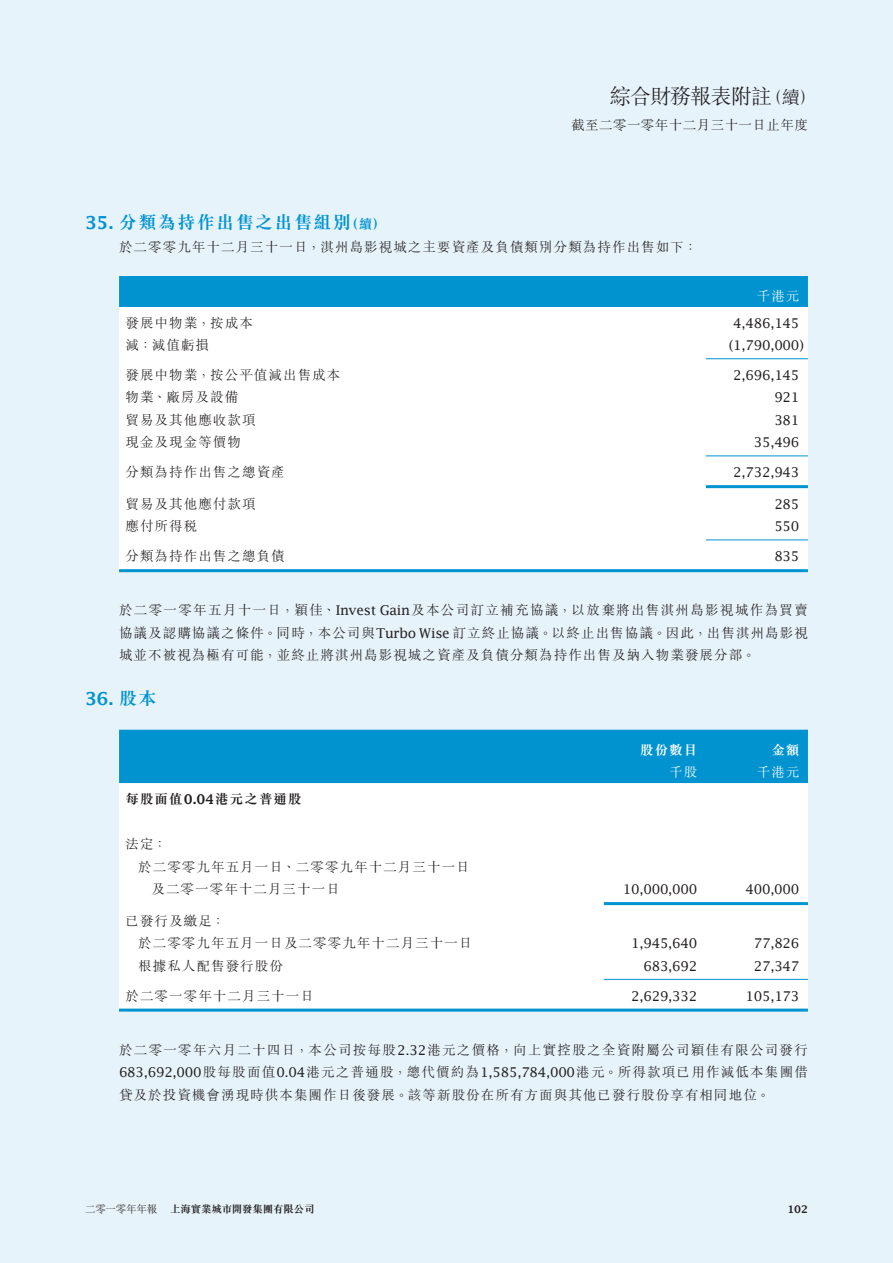
<style>
.page{position:relative;width:893px;height:1263px;background:#e6f3fa}
.page>*{position:absolute;margin:0;border:0;box-sizing:border-box;transform-origin:0 0}
.t1{font:300 21px "M Sung HK";letter-spacing:-.04em;color:#231f20}
.t2{font:700 18px "M Sung HK";letter-spacing:.08em;color:#0093d0}
.t3{font:600 18px "Lucida Fax";color:#0093d0}
.t4{font:300 18px "M Sung HK";color:#231f20}
.t5{font:300 13.5px/22.5px "M Sung HK";letter-spacing:.08em;color:#231f20;text-align:justify}
.t6{font:13.5px "Lucida Fax";letter-spacing:-.02em;color:#231f20}
.t7{font:300 13.5px "M Sung HK";letter-spacing:.035em;color:#231f20}
.t8{font:700 13.5px "M Sung HK";letter-spacing:.08em;color:#231f20}
.t9{font:300 13.5px "M Sung HK";letter-spacing:.08em;color:#fff}
.t10{font:700 13.5px "M Sung HK";letter-spacing:.08em;color:#fff}
.t11{font:700 13.5px "M Sung HK";color:#0093d0}
.t12{font:700 10.5px "M Sung HK";letter-spacing:-.02em;color:#231f20}
.t13{font:300 10.5px "M Sung HK";letter-spacing:-.02em;color:#231f20}
.t14{font:600 10.5px "Lucida Fax";color:#231f20}
.s1{font-family:"Lucida Fax";font-weight:600}
.s2{font-family:"Lucida Fax";font-weight:400}
.s3{font-family:"M Sung HK";font-weight:700}
</style>
<div class="page">
<div style="left:119px;top:276px;width:689px;height:31px;background:#0093d0"></div>
<div style="left:119px;top:307px;width:689px;height:262px;background:#fff"></div>
<hr style="left:706px;top:358px;width:102px;height:1px;background:#0093d0">
<hr style="left:706px;top:455px;width:102px;height:1px;background:#0093d0">
<hr style="left:706px;top:485px;width:102px;height:3px;background:#0093d0">
<hr style="left:706px;top:539px;width:102px;height:1px;background:#0093d0">
<hr style="left:119px;top:569px;width:689px;height:3px;background:#0093d0">
<div style="left:119px;top:730px;width:689px;height:53px;background:#0093d0"></div>
<div style="left:119px;top:784px;width:689px;height:224px;background:#fff"></div>
<hr style="left:604px;top:902px;width:204px;height:3px;background:#0093d0">
<hr style="left:604px;top:979px;width:204px;height:1px;background:#0093d0">
<hr style="left:119px;top:1008px;width:689px;height:3px;background:#0093d0">
<h1 class="t1" style="left:610px;top:81px;width:164px">綜合財務報表附註</h1>
<h2 class="t4" style="left:764px;top:85px;width:54px">（續(</h2>
<p class="t7" style="left:571px;top:116px;width:238px">截至二零一零年十二月三十一日止年度</p>
<h2 class="t2" style="left:85px;top:213px;width:267px"><span class="s1">35.</span> 分類為持作出售之出售組別</h2>
<p class="t5" style="left:119px;top:235px;width:580px">於二零零九年十二月三十一日，淇州島影視城之主要資產及負債類別分類為持作出售如下：</p>
<p class="t11" style="left:345px;top:217px;width:41px">（續(</p>
<p class="t5" style="left:125px;top:311px;width:129px">發展中物業，按成本</p>
<p class="t9" style="left:757px;top:287px;width:44px">千港元</p>
<p class="t6" style="left:733px;top:315px;width:68px">4,486,145</p>
<p class="t5" style="left:125px;top:333px;width:85px">減：減值虧損</p>
<p class="t6" style="left:729px;top:337px;width:77px">)1,790,000(</p>
<p class="t5" style="left:125px;top:363px;width:216px">發展中物業，按公平值減出售成本</p>
<p class="t6" style="left:733px;top:367px;width:68px">2,696,145</p>
<p class="t5" style="left:125px;top:385px;width:114px">物業、廠房及設備</p>
<p class="t6" style="left:774px;top:389px;width:27px">921</p>
<p class="t5" style="left:125px;top:408px;width:132px">貿易及其他應收款項</p>
<p class="t6" style="left:774px;top:412px;width:27px">381</p>
<p class="t5" style="left:125px;top:430px;width:117px">現金及現金等價物</p>
<p class="t6" style="left:754px;top:434px;width:47px">35,496</p>
<p class="t5" style="left:125px;top:460px;width:161px">分類為持作出售之總資產</p>
<p class="t6" style="left:733px;top:464px;width:68px">2,732,943</p>
<p class="t5" style="left:125px;top:492px;width:132px">貿易及其他應付款項</p>
<p class="t6" style="left:774px;top:496px;width:27px">285</p>
<p class="t5" style="left:125px;top:514px;width:73px">應付所得稅</p>
<p class="t6" style="left:774px;top:518px;width:27px">550</p>
<p class="t5" style="left:125px;top:544px;width:161px">分類為持作出售之總負債</p>
<p class="t6" style="left:774px;top:548px;width:27px">835</p>
<p class="t5" style="left:119px;top:598px;width:690px">於二零一零年五月十一日，穎佳、<span class="s2">Invest Gain</span>及本公司訂立補充協議，以放棄將出售淇州島影視城作為買賣協議及認購協議之條件。同時，本公司與<span class="s2">TurboWise</span>訂立終止協議。以終止出售協議。因此，出售淇州島影視城並不被視為極有可能，並終止將淇州島影視城之資產及負債分類為持作出售及納入物業發展分部。</p>
<h2 class="t3" style="left:85px;top:687px;width:73px">36. <span class="s3">股本</span></h2>
<p class="t10" style="left:771px;top:743px;width:30px">金額</p>
<p class="t10" style="left:640px;top:743px;width:59px">股份數目</p>
<p class="t9" style="left:669px;top:763px;width:30px">千股</p>
<p class="t9" style="left:757px;top:763px;width:44px">千港元</p>
<p class="t8" style="left:125px;top:792px;width:178px">每股面值<span class="s1">0.04</span>港元之普通股</p>
<p class="t5" style="left:138px;top:832px;width:333px;text-indent:-13px">法定：<br>於二零零九年五月一日、二零零九年十二月三十一日</p>
<p class="t5" style="left:151px;top:877px;width:190px">及二零一零年十二月三十一日</p>
<p class="t5" style="left:125px;top:909px;width:101px">已發行及繳足：</p>
<p class="t6" style="left:623px;top:881px;width:76px">10,000,000</p>
<p class="t6" style="left:745px;top:881px;width:55px">400,000</p>
<p class="t5" style="left:138px;top:931px;width:336px">於二零零九年五月一日及二零零九年十二月三十一日</p>
<p class="t6" style="left:631px;top:935px;width:68px">1,945,640</p>
<p class="t6" style="left:754px;top:935px;width:47px">77,826</p>
<p class="t5" style="left:138px;top:954px;width:146px">根據私人配售發行股份</p>
<p class="t6" style="left:643px;top:958px;width:55px">683,692</p>
<p class="t6" style="left:754px;top:958px;width:47px">27,347</p>
<p class="t5" style="left:125px;top:983px;width:190px">於二零一零年十二月三十一日</p>
<p class="t6" style="left:631px;top:987px;width:68px">2,629,332</p>
<p class="t6" style="left:745px;top:987px;width:55px">105,173</p>
<p class="t5" style="left:119px;top:1038px;width:690px">於二零一零年六月二十四日，本公司按每股<span class="s2">2.32</span>港元之價格，向上實控股之全資附屬公司穎佳有限公司發行<span class="s2">683,692,000</span>股每股面值<span class="s2">0.04</span>港元之普通股，總代價約為<span class="s2">1,585,784,000</span>港元。所得款項已用作減低本集團借貸及於投資機會湧現時供本集團作日後發展。該等新股份在所有方面與其他已發行股份享有相同地位。</p>
<p class="t13" style="left:85px;top:1201px;width:74px">二零一零年年報</p>
<p class="t12" style="left:170px;top:1204px;width:146px">上海實業城市開發集團有限公司</p>
<p class="t14" style="left:787px;top:1202px;width:22px">102</p>
</div>
